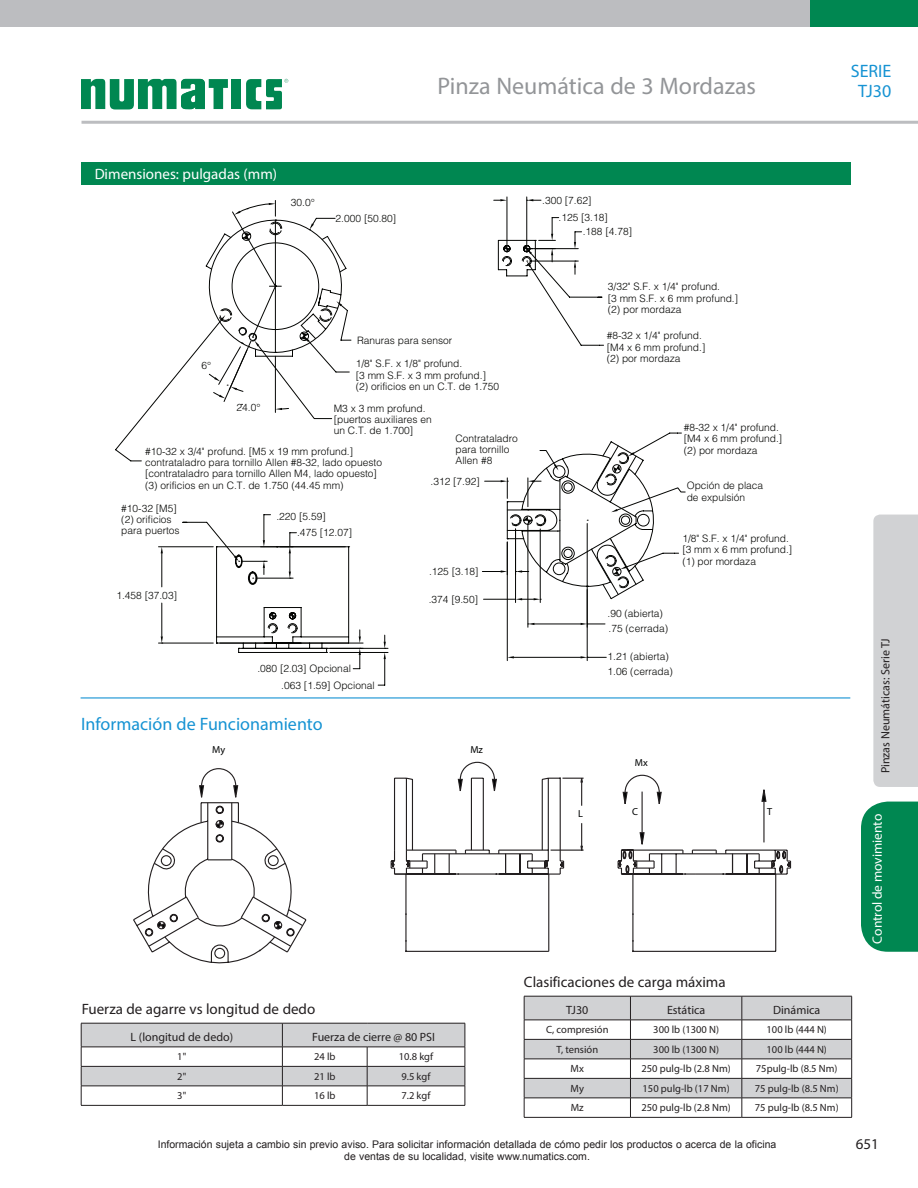
<style>
.page{position:relative;width:918px;height:1188px;background:#fff}
.page>*{position:absolute;margin:0;border:0;box-sizing:border-box;transform-origin:0 0}
.t1{font:24px "Myriad Pro";color:#939598}
.Page_Header1{font:18px "Myriad Pro";color:#1693d3}
.t2{font:15px "Myriad Pro";color:#231f20}
.Dimensions_head{font:15px "Myriad Pro";color:#fff}
.t3{font:13.5px "Myriad Pro";color:#fff}
.Table_center_Headers{font:12px "Myriad Pro";color:#231f20}
.t4{font:10.5px "Myriad Pro";color:#231f20}
.t5{font:10.5px/12.6px "Arial";color:#231f20;text-align:center}
.t6{font:300 10.2px/11.2px "Helvetica";color:#040503}
.t7{font:10.2px "Myriad";color:#020404}
</style>
<div class="page">
<div style="left:232px;top:79px;width:9px;height:30px;background:#008751"></div>
<svg style="left:246px;top:79px;width:42px;height:30px"></svg>
<svg style="left:81px;top:79px;width:147px;height:31px"></svg>
<hr style="left:82px;top:121px;width:836px;height:3px;background:#bcbdc0">
<div style="left:808px;top:0;width:110px;height:27px;background:#008751"></div>
<div style="left:861px;top:802px;width:57px;height:150px;background:#008751"></div>
<div style="left:873px;top:515px;width:45px;height:272px;background:#d1d2d4"></div>
<div style="left:0;top:0;width:810px;height:27px;background:#bcbdc0"></div>
<svg style="left:133px;top:768px;width:174px;height:196px"></svg>
<svg style="left:390px;top:761px;width:402px;height:191px"></svg>
<hr style="left:81px;top:1105px;width:201px;height:1px;background:#231f20">
<hr style="left:282px;top:1105px;width:85px;height:1px;background:#231f20">
<svg style="left:81px;top:1023px;width:385px;height:82px"></svg>
<hr style="left:367px;top:1086px;width:98px;height:1px;background:#231f20">
<hr style="left:367px;top:1105px;width:98px;height:1px;background:#231f20">
<hr style="left:524px;top:1117px;width:106px;height:1px;background:#231f20">
<hr style="left:630px;top:1117px;width:112px;height:1px;background:#231f20">
<svg style="left:524px;top:996px;width:328px;height:121px"></svg>
<hr style="left:742px;top:1098px;width:110px;height:1px;background:#231f20">
<hr style="left:742px;top:1117px;width:110px;height:1px;background:#231f20">
<svg style="left:206px;top:418px;width:400px;height:235px"></svg>
<div style="left:268px;top:623px;width:9px;height:10px;border:1px dashed #040503;border-radius:50%"></div>
<svg style="left:269px;top:612px;width:27px;height:20px"></svg>
<div style="left:288px;top:623px;width:9px;height:10px;border:1px dashed #040503;border-radius:50%"></div>
<hr style="left:528px;top:524px;width:1px;height:103px;background:#040503">
<hr style="left:535px;top:624px;width:46px;height:1px;background:#040503">
<svg style="left:581px;top:623px;width:24px;height:2px"></svg>
<svg style="left:528px;top:623px;width:7px;height:2px"></svg>
<hr style="left:515px;top:529px;width:1px;height:74px;background:#040503">
<hr style="left:540px;top:529px;width:1px;height:74px;background:#040503">
<hr style="left:507px;top:542px;width:1px;height:119px;background:#040503">
<hr style="left:587px;top:590px;width:1px;height:71px;background:#040503">
<hr style="left:514px;top:657px;width:67px;height:1px;background:#040503">
<svg style="left:507px;top:656px;width:7px;height:2px"></svg>
<svg style="left:581px;top:656px;width:25px;height:2px"></svg>
<svg style="left:482px;top:433px;width:203px;height:167px"></svg>
<svg style="left:494px;top:197px;width:110px;height:149px"></svg>
<svg style="left:351px;top:248px;width:224px;height:98px"></svg>
<svg style="left:116px;top:200px;width:216px;height:261px"></svg>
<svg style="left:205px;top:203px;width:146px;height:210px"></svg>
<hr style="left:261px;top:547px;width:84px;height:1px;background:#040503">
<hr style="left:159px;top:547px;width:54px;height:1px;background:#040503">
<hr style="left:159px;top:643px;width:54px;height:1px;background:#040503">
<hr style="left:162px;top:553px;width:1px;height:34px;background:#040503">
<hr style="left:162px;top:603px;width:1px;height:33px;background:#040503">
<svg style="left:161px;top:547px;width:2px;height:6px"></svg>
<svg style="left:183px;top:514px;width:114px;height:65px"></svg>
<svg style="left:161px;top:636px;width:2px;height:8px"></svg>
<hr style="left:220px;top:643px;width:143px;height:1px;background:#040503">
<hr style="left:242px;top:648px;width:121px;height:1px;background:#040503">
<svg style="left:353px;top:630px;width:8px;height:39px"></svg>
<hr style="left:330px;top:652px;width:58px;height:1px;background:#040503">
<hr style="left:330px;top:648px;width:58px;height:1px;background:#040503">
<svg style="left:378px;top:635px;width:8px;height:51px"></svg>
<div style="left:81px;top:163px;width:769px;height:22px;background:#008751"></div>
<hr style="left:81px;top:697px;width:769px;height:2px;background:#1693d3">
<p class="t1" style="left:438px;top:71px;width:320px">Pinza Neumática de 3 Mordazas</p>
<p class="Page_Header1" style="left:851px;top:60px;width:42px">SERIE</p>
<p class="Page_Header1" style="left:858px;top:80px;width:35px">TJ30</p>
<p class="Dimensions_head" style="left:95px;top:165px;width:184px">Dimensiones: pulgadas (mm)</p>
<p class="t6" style="left:291px;top:196px;width:25px">30.0°</p>
<p class="t6" style="left:336px;top:212px;width:62px">2.000 [50.80]</p>
<p class="t6" style="left:201px;top:359px;width:11px">6°</p>
<p class="t6" style="left:357px;top:334px;width:97px">Ranuras para sensor</p>
<p class="t6" style="left:356px;top:357px;width:145px">1/8" S.F. x 1/8" profund.<br>[3 mm S.F. x 3 mm profund.] (2) orificios en un C.T. de 1.750</p>
<p class="t6" style="left:237px;top:401px;width:25px">24.0°</p>
<p class="t6" style="left:334px;top:402px;width:100px">M3 x 3 mm profund. [puertos auxiliares en un C.T. de 1.700]</p>
<p class="t6" style="left:145px;top:445px;width:238px">#10-32 x 3/4" profund. [M5 x 19 mm profund.] contrataladro para tornillo Allen #8-32, lado opuesto [contrataladro para tornillo Allen M4, lado opuesto] (3) orificios en un C.T. de 1.750 (44.45 mm)</p>
<p class="t6" style="left:456px;top:432px;width:64px">Contrataladro para tornillo<br>Allen #8</p>
<p class="t6" style="left:431px;top:475px;width:51px">.312 [7.92]</p>
<p class="t6" style="left:121px;top:502px;width:60px">#10-32 [M5] (2) orificios para puertos</p>
<p class="t6" style="left:116px;top:589px;width:62px">1.458 [37.03]</p>
<p class="t6" style="left:276px;top:510px;width:51px">.220 [5.59]</p>
<p class="t6" style="left:297px;top:526px;width:57px">.475 [12.07]</p>
<p class="t6" style="left:281px;top:660px;width:95px;line-height:16.5px;text-indent:-24px">.080 [2.03] Opcional<br>.063 [1.59] Opcional</p>
<p class="Page_Header1" style="left:81px;top:713px;width:243px">Información de Funcionamiento</p>
<p class="t7" style="left:212px;top:745px;width:15px">My</p>
<p class="t6" style="left:429px;top:565px;width:51px">.125 [3.18]</p>
<p class="t6" style="left:429px;top:593px;width:51px">.374 [9.50]</p>
<p class="t7" style="left:470px;top:745px;width:14px">Mz</p>
<p class="t6" style="left:559px;top:191px;width:51px;line-height:17.4px;text-indent:-16px">.300 [7.62] .125 [3.18]</p>
<p class="t6" style="left:583px;top:225px;width:51px">.188 [4.78]</p>
<p class="t6" style="left:608px;top:280px;width:132px">3/32" S.F. x 1/4" profund.<br>[3 mm S.F. x 6 mm profund.] (2) por mordaza</p>
<p class="t6" style="left:607px;top:329px;width:100px">#8-32 x 1/4" profund. [M4 x 6 mm profund.] (2) por mordaza</p>
<p class="t6" style="left:684px;top:421px;width:100px">#8-32 x 1/4" profund. [M4 x 6 mm profund.] (2) por mordaza</p>
<p class="t6" style="left:687px;top:479px;width:78px">Opción de placa de expulsión</p>
<p class="t6" style="left:682px;top:532px;width:111px">1/8" S.F. x 1/4" profund. [3 mm x 6 mm profund.] (1) por mordaza</p>
<p class="t6" style="left:608px;top:605px;width:62px;line-height:15.3px">.90 (abierta) .75 (cerrada)</p>
<p class="t6" style="left:608px;top:648px;width:67px;line-height:15.3px">1.21 (abierta)<br>1.06 (cerrada)</p>
<p class="t7" style="left:635px;top:758px;width:14px">Mx</p>
<p class="t7" style="left:578px;top:808px;width:6px">L</p>
<p class="t7" style="left:632px;top:807px;width:7px">C</p>
<p class="t7" style="left:767px;top:807px;width:7px">T</p>
<p class="t2" style="left:82px;top:999px;width:235px">Fuerza de agarre vs longitud de dedo</p>
<p class="Table_center_Headers" style="left:130px;top:1029px;width:104px">L (longitud de dedo)</p>
<p class="Table_center_Headers" style="left:312px;top:1029px;width:124px">Fuerza de cierre @ 80 PSI</p>
<p class="t4" style="left:177px;top:1050px;width:10px">1"</p>
<p class="t4" style="left:314px;top:1050px;width:23px">24 lb</p>
<p class="t4" style="left:399px;top:1050px;width:36px">10.8 kgf</p>
<p class="t4" style="left:177px;top:1070px;width:10px">2"</p>
<p class="t4" style="left:314px;top:1070px;width:23px">21 lb</p>
<p class="t4" style="left:401px;top:1070px;width:31px">9.5 kgf</p>
<p class="t4" style="left:177px;top:1089px;width:10px">3"</p>
<p class="t4" style="left:314px;top:1089px;width:23px">16 lb</p>
<p class="t4" style="left:401px;top:1089px;width:31px">7.2 kgf</p>
<p class="t2" style="left:524px;top:972px;width:203px">Clasificaciones de carga máxima</p>
<p class="Table_center_Headers" style="left:566px;top:1002px;width:24px">TJ30</p>
<p class="Table_center_Headers" style="left:667px;top:1002px;width:40px">Estática</p>
<p class="Table_center_Headers" style="left:773px;top:1002px;width:49px">Dinámica</p>
<p class="t4" style="left:546px;top:1023px;width:64px">C, compresión</p>
<p class="t4" style="left:653px;top:1023px;width:67px">300 lb (1300 N)</p>
<p class="t4" style="left:767px;top:1023px;width:62px">100 lb (444 N)</p>
<p class="t4" style="left:556px;top:1043px;width:43px">T, tensión</p>
<p class="t4" style="left:653px;top:1043px;width:67px">300 lb (1300 N)</p>
<p class="t4" style="left:767px;top:1043px;width:62px">100 lb (444 N)</p>
<p class="t4" style="left:571px;top:1062px;width:15px">Mx</p>
<p class="t4" style="left:642px;top:1062px;width:91px">250 pulg-lb (2.8 Nm)</p>
<p class="t4" style="left:756px;top:1062px;width:83px">75pulg-lb (8.5 Nm)</p>
<p class="t4" style="left:571px;top:1082px;width:15px">My</p>
<p class="t4" style="left:643px;top:1082px;width:89px">150 pulg-lb (17 Nm)</p>
<p class="t4" style="left:755px;top:1082px;width:85px">75 pulg-lb (8.5 Nm)</p>
<p class="t4" style="left:571px;top:1101px;width:14px">Mz</p>
<p class="t4" style="left:642px;top:1101px;width:91px">250 pulg-lb (2.8 Nm)</p>
<p class="t4" style="left:755px;top:1101px;width:85px">75 pulg-lb (8.5 Nm)</p>
<p class="t5" style="left:158px;top:1138px;width:620px">Información sujeta a cambio sin previo aviso. Para solicitar información detallada de cómo pedir los productos o acerca de la oficina de ventas de su localidad, visite www.numatics.com.</p>
<p class="Table_center_Headers" style="left:878px;top:773px;width:137px;rotate:-90deg">Pinzas Neumáticas: Serie TJ</p>
<p class="t3" style="left:869px;top:944px;width:131px;rotate:-90deg">Control de movimiento</p>
<p class="t2" style="left:856px;top:1135px;width:25px">651</p>
</div>
